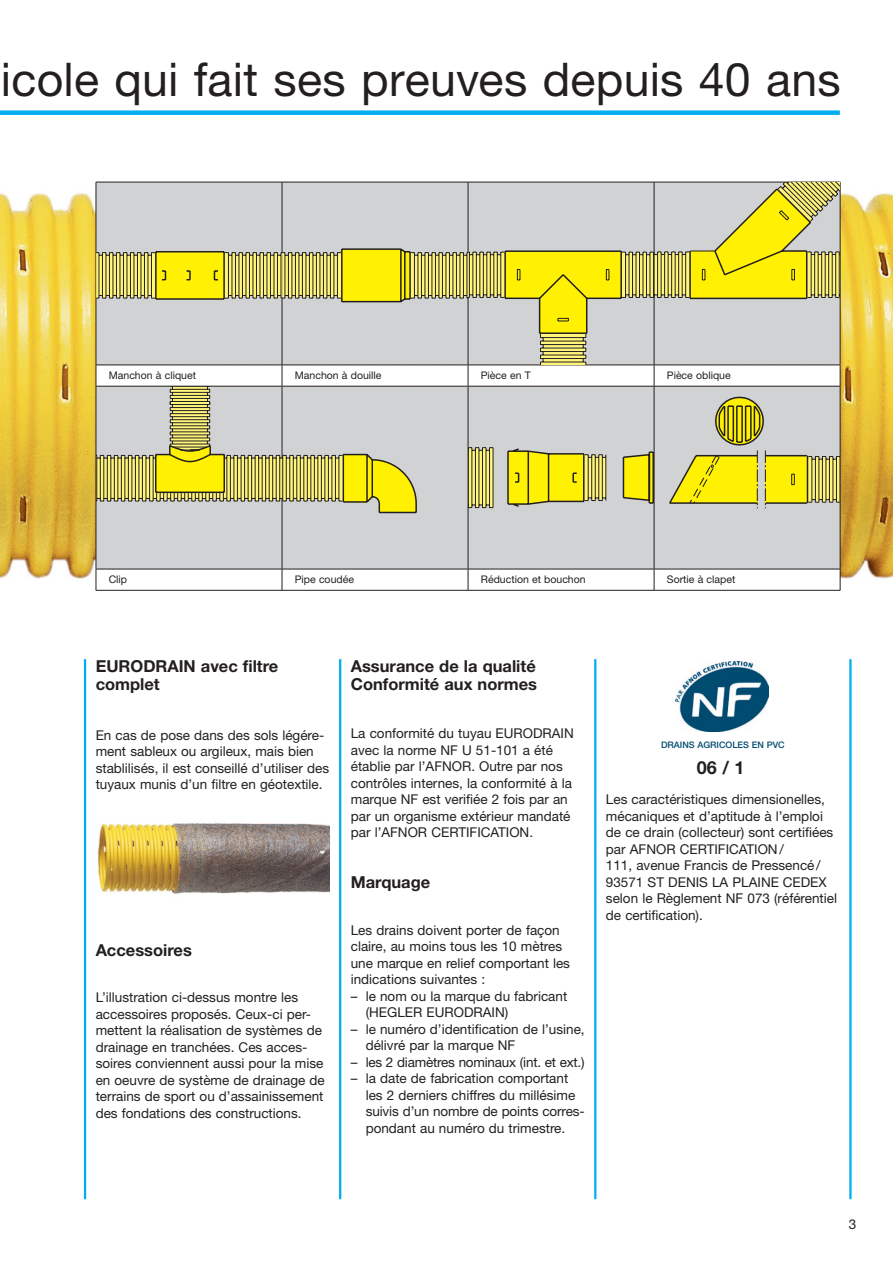
<style>
.page{position:relative;width:893px;height:1263px;background:#fff}
.page>*{position:absolute;margin:0;border:0;box-sizing:border-box;transform-origin:0 0}
.t1{font:46.5px "Helvetica Neue";letter-spacing:.005em;color:#231f20}
.t2{font:700 18px "Helvetica Neue";color:#231f20}
.t3{font:700 16.5px/18px "Helvetica Neue";color:#231f20}
.t4{font:13.5px/16.5px "Helvetica Neue";color:#231f20}
.t5{font:10.5px "Helvetica Neue";color:#231f20}
.t6{font:500 9px "Helvetica Neue";color:#004b6f}
</style>
<div class="page">
<img style="left:0;top:181px;width:815px;height:410px">
<img style="left:815px;top:181px;width:78px;height:410px">
<div style="left:0;top:110px;width:840px;height:5px;background:#00aeef"></div>
<hr style="left:84px;top:659px;width:2px;height:540px;background:#00aeef">
<hr style="left:339px;top:659px;width:2px;height:540px;background:#00aeef">
<hr style="left:594px;top:659px;width:2px;height:540px;background:#00aeef">
<hr style="left:849px;top:659px;width:3px;height:540px;background:#00aeef">
<svg style="left:97px;top:514px;width:743px;height:76px;fill:#d1d2d4"></svg>
<hr style="left:96px;top:386px;width:1px;height:183px;background:#231f20">
<hr style="left:282px;top:386px;width:1px;height:183px;background:#231f20">
<hr style="left:468px;top:386px;width:1px;height:183px;background:#231f20">
<hr style="left:654px;top:386px;width:1px;height:183px;background:#231f20">
<hr style="left:840px;top:386px;width:1px;height:183px;background:#231f20">
<hr style="left:96px;top:569px;width:186px;height:1px;background:#231f20">
<svg style="left:96px;top:569px;width:1px;height:21px"></svg>
<hr style="left:282px;top:569px;width:186px;height:1px;background:#231f20">
<svg style="left:282px;top:569px;width:1px;height:21px"></svg>
<hr style="left:468px;top:569px;width:186px;height:1px;background:#231f20">
<svg style="left:468px;top:569px;width:1px;height:21px"></svg>
<hr style="left:654px;top:569px;width:186px;height:1px;background:#231f20">
<svg style="left:654px;top:569px;width:1px;height:21px"></svg>
<svg style="left:840px;top:569px;width:1px;height:21px"></svg>
<hr style="left:96px;top:590px;width:186px;height:1px;background:#231f20">
<hr style="left:282px;top:590px;width:186px;height:1px;background:#231f20">
<hr style="left:468px;top:590px;width:186px;height:1px;background:#231f20">
<hr style="left:654px;top:590px;width:186px;height:1px;background:#231f20">
<svg style="left:96px;top:182px;width:766px;height:332px;background:#d1cd9d"></svg>
<img style="left:97px;top:822px;width:233px;height:73px">
<img style="left:675px;top:661px;width:94px;height:70px">
<h1 class="t1" style="left:1px;top:62px;width:841px">icole qui fait ses preuves depuis 40 ans</h1>
<p class="t5" style="left:109px;top:371px;width:89px">Manchon à cliquet</p>
<p class="t5" style="left:295px;top:371px;width:88px">Manchon à douille</p>
<p class="t5" style="left:481px;top:371px;width:51px">Pièce en T</p>
<p class="t5" style="left:667px;top:371px;width:65px">Pièce oblique</p>
<p class="t5" style="left:109px;top:575px;width:20px">Clip</p>
<p class="t5" style="left:295px;top:575px;width:61px">Pipe coudée</p>
<p class="t5" style="left:481px;top:575px;width:106px">Réduction et bouchon</p>
<p class="t5" style="left:667px;top:575px;width:70px">Sortie à clapet</p>
<p class="t3" style="left:96px;top:659px;width:184px">EURODRAIN avec filtre complet</p>
<p class="t4" style="left:96px;top:728px;width:235px">En cas de pose dans des sols légére&shy;ment sableux ou argileux, mais bien stablilisés, il est conseillé d’utiliser des tuyaux munis d’un filtre en géotextile.</p>
<p class="t3" style="left:96px;top:942px;width:98px">Accessoires</p>
<p class="t4" style="left:96px;top:990px;width:231px">L’illustration ci-dessus montre les accessoires proposés. Ceux-ci per&shy;mettent la réalisation de systèmes de drainage en tranchées. Ces acces&shy;soires conviennent aussi pour la mise en oeuvre de système de drainage de terrains de sport ou d’assainissement des fondations des constructions.</p>
<p class="t3" style="left:351px;top:659px;width:188px">Assurance de la qualité<br>Conformité aux normes</p>
<p class="t4" style="left:351px;top:726px;width:225px">La conformité du tuyau EURODRAIN avec la norme NF U 51-101 a été établie par l’AFNOR. Outre par nos contrôles internes, la conformité à la marque NF est verifiée 2 fois par an par un organisme extérieur mandaté par l’AFNOR CERTIFICATION.</p>
<p class="t3" style="left:351px;top:875px;width:81px">Marquage</p>
<p class="t4" style="left:351px;top:923px;width:221px">Les drains doivent porter de façon claire, au moins tous les 10 mètres une marque en relief comportant les indications suivantes :</p>
<p class="t4" style="left:366px;top:989px;width:203px;text-indent:-15px">– le nom ou la marque du fabricant (HEGLER EURODRAIN)</p>
<p class="t4" style="left:366px;top:1022px;width:220px;text-indent:-15px">– le numéro d’identification de l’usine, délivré par la marque NF</p>
<p class="t4" style="left:351px;top:1055px;width:235px">– les 2 diamètres nominaux (int. et ext.)</p>
<p class="t4" style="left:366px;top:1071px;width:220px;text-indent:-15px">– la date de fabrication comportant les 2 derniers chiffres du millésime suivis d’un nombre de points corres&shy;pondant au numéro du trimestre.</p>
<p class="t6" style="left:661px;top:739px;width:125px">DRAINS AGRICOLES EN PVC</p>
<h2 class="t2" style="left:697px;top:760px;width:49px">06 / 1</h2>
<p class="t4" style="left:606px;top:792px;width:233px">Les caractéristiques dimensionelles, mécaniques et d’aptitude à l’emploi de ce drain (collecteur) sont certifiées par AFNOR CERTIFICATION /<br>111, avenue Francis de Pressencé / 93571 ST DENIS LA PLAINE CEDEX selon le Règlement NF 073 (référentiel de certification).</p>
<p class="t4" style="left:849px;top:1217px;width:9px">3</p>
</div>
